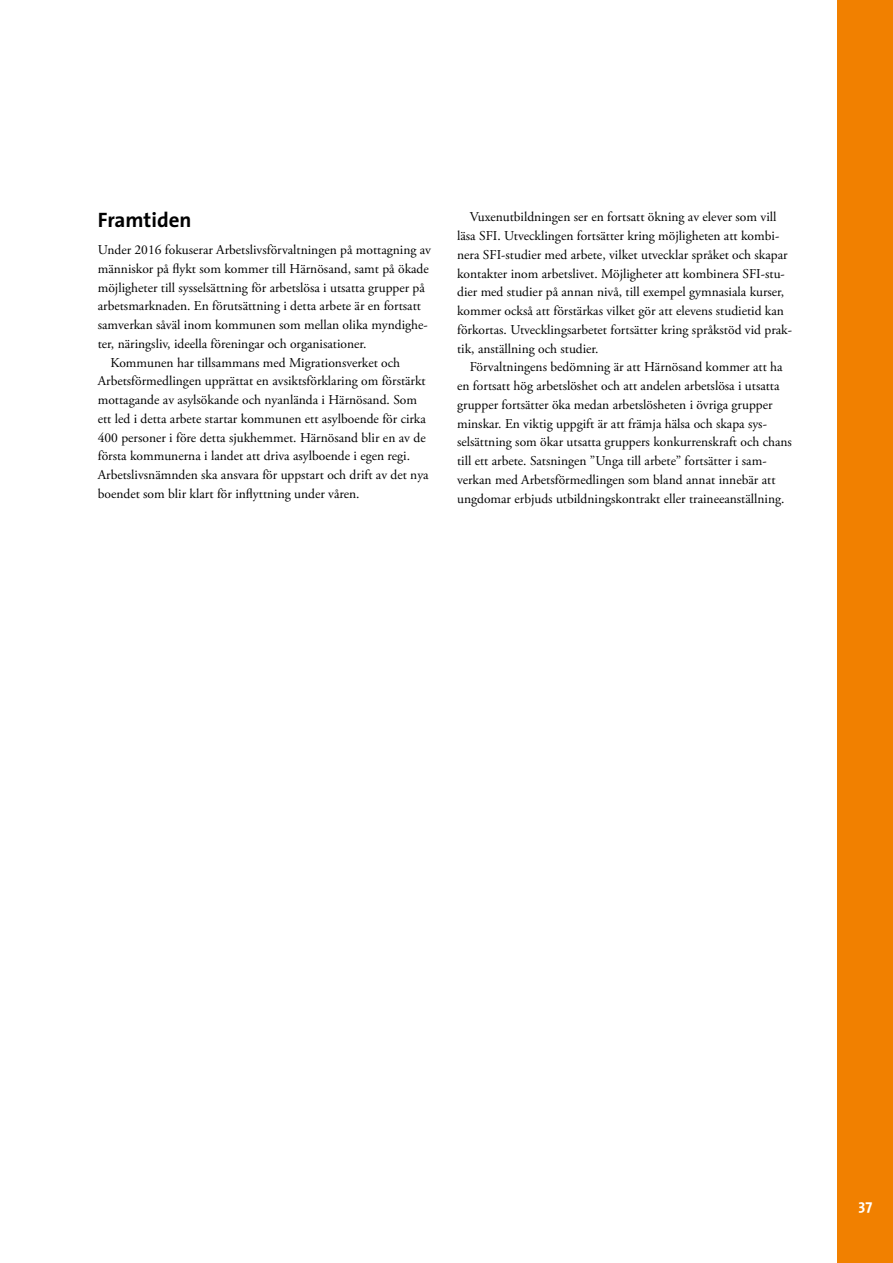
<style>
.page{position:relative;width:893px;height:1263px;background:#fff}
.page>*{position:absolute;margin:0;border:0;box-sizing:border-box;transform-origin:0 0}
.t1{font:700 21px "The Sans";color:#000}
.t2{font:700 15px "The Sans";color:#fff}
.t3{font:13.5px/18.8px "Adobe Garamond Pro";color:#000}
</style>
<div class="page">
<div style="left:838px;top:0;width:55px;height:1263px;background:#f18000"></div>
<h1 class="t1" style="left:98px;top:202px;width:95px">Framtiden</h1>
<p class="t3" style="left:98px;top:241px;width:335px">Under 2016 fokuserar Arbetslivsförvaltningen på mottagning av</p>
<p class="t3" style="left:98px;top:260px;width:333px">människor på flykt som kommer till Härnösand, samt på ökade</p>
<p class="t3" style="left:98px;top:278px;width:329px">möjligheter till sysselsättning för arbetslösa i utsatta grupper på</p>
<p class="t3" style="left:98px;top:297px;width:325px">arbetsmarknaden. En förutsättning i detta arbete är en fortsatt</p>
<p class="t3" style="left:98px;top:316px;width:332px">samverkan såväl inom kommunen som mellan olika myndighe-</p>
<p class="t3" style="left:98px;top:335px;width:270px">ter, näringsliv, ideella föreningar och organisationer.</p>
<p class="t3" style="left:111px;top:353px;width:291px">Kommunen har tillsammans med Migrationsverket och</p>
<p class="t3" style="left:98px;top:372px;width:329px">Arbetsförmedlingen upprättat en avsiktsförklaring om förstärkt</p>
<p class="t3" style="left:98px;top:391px;width:321px">mottagande av asylsökande och nyanlända i Härnösand. Som</p>
<p class="t3" style="left:98px;top:410px;width:330px">ett led i detta arbete startar kommunen ett asylboende för cirka</p>
<p class="t3" style="left:98px;top:428px;width:329px">400 personer i före detta sjukhemmet. Härnösand blir en av de</p>
<p class="t3" style="left:98px;top:447px;width:314px">första kommunerna i landet att driva asylboende i egen regi.</p>
<p class="t3" style="left:98px;top:466px;width:332px">Arbetslivsnämnden ska ansvara för uppstart och drift av det nya</p>
<p class="t3" style="left:98px;top:485px;width:263px">boendet som blir klart för inflyttning under våren.</p>
<p class="t3" style="left:457px;top:208px;width:336px;text-indent:13px">Vuxenutbildningen ser en fortsatt ökning av elever som vill läsa SFI. Utvecklingen fortsätter kring möjligheten att kombi&shy;nera SFI-studier med arbete, vilket utvecklar språket och skapar kontakter inom arbetslivet. Möjligheter att kombinera SFI-stu&shy;dier med studier på annan nivå, till exempel gymnasiala kurser, kommer också att förstärkas vilket gör att elevens studietid kan förkortas. Utvecklingsarbetet fortsätter kring språkstöd vid prak&shy;tik, anställning och studier.</p>
<p class="t3" style="left:457px;top:358px;width:336px;text-indent:13px">Förvaltningens bedömning är att Härnösand kommer att ha en fortsatt hög arbetslöshet och att andelen arbetslösa i utsatta grupper fortsätter öka medan arbetslösheten i övriga grupper minskar. En viktig uppgift är att främja hälsa och skapa sys&shy;selsättning som ökar utsatta gruppers konkurrenskraft och chans till ett arbete. Satsningen ”Unga till arbete” fortsätter i sam&shy;verkan med Arbetsförmedlingen som bland annat innebär att ungdomar erbjuds utbildningskontrakt eller traineeanställning.</p>
<p class="t2" style="left:858px;top:1192px;width:15px">37</p>
</div>
